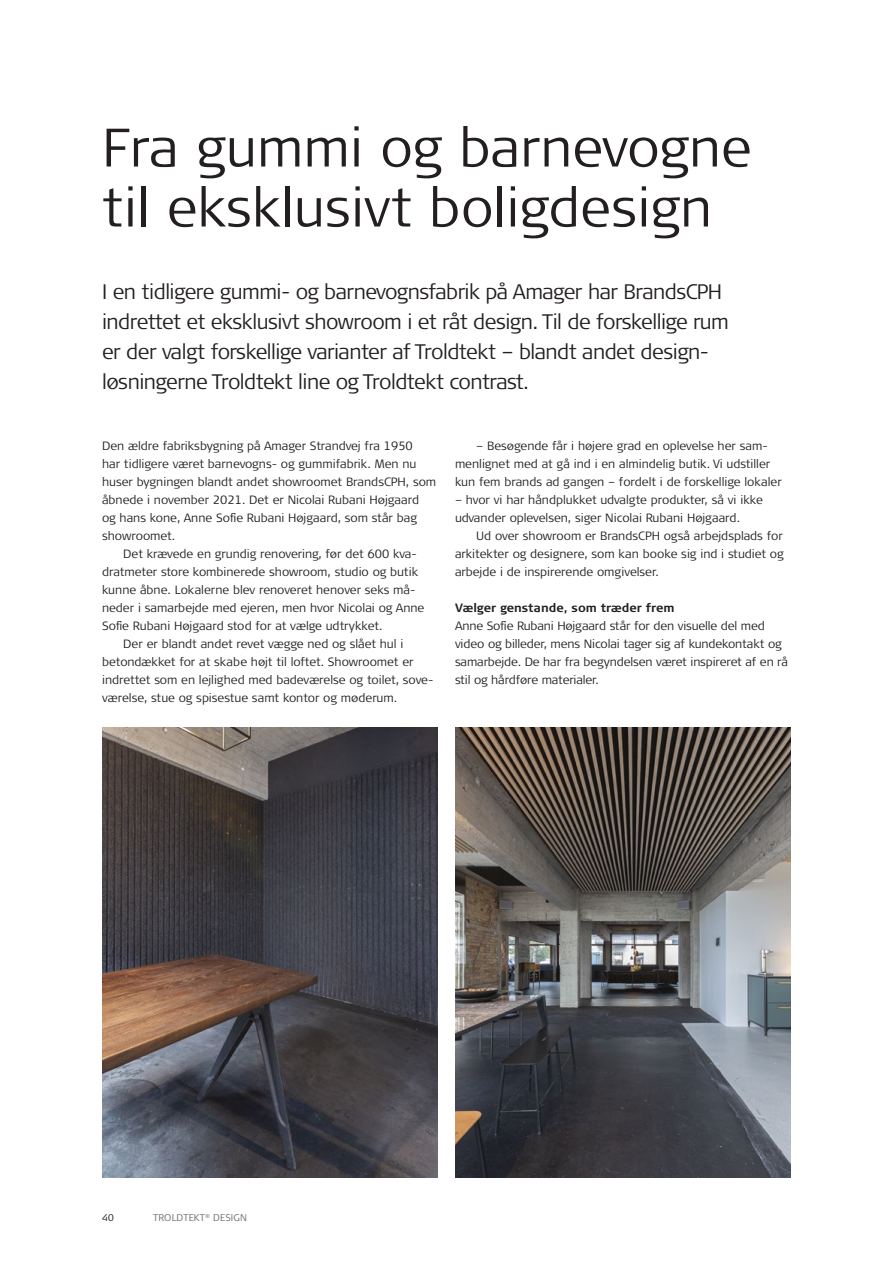
<style>
.page{position:relative;width:893px;height:1263px;background:#fff}
.page>*{position:absolute;margin:0;border:0;box-sizing:border-box;transform-origin:0 0}
.Heading{font:300 54px/60px "Signa Pro";color:#231f20}
.Ingress{font:300 21px/30px "Signa Pro";letter-spacing:-.025em;color:#231f20}
.Brødtekst_indryk{font:300 12px/18px "Signa Pro";color:#231f20}
.Brødtekst{font:300 12px/18px "Signa Pro";letter-spacing:-.01em;color:#231f20}
.Mellemtittel{font:700 12px "Signa Pro";color:#231f20}
.t1{font:300 9.75px "Signa Pro";letter-spacing:.01em;color:#6c6d70}
.t2{font:300 9.75px "Signa Pro";color:#231f20}
</style>
<div class="page">
<img style="left:455px;top:727px;width:336px;height:451px">
<img style="left:102px;top:727px;width:336px;height:451px">
<p class="Heading" style="left:102px;top:115px;width:651px">Fra gummi og barnevogne til eksklusivt boligdesign</p>
<p class="Ingress" style="left:102px;top:275px;width:622px">I en tidligere gummi- og barnevognsfabrik på Amager har BrandsCPH</p>
<p class="Ingress" style="left:102px;top:305px;width:628px">indrettet et eksklusivt showroom i et råt design. Til de forskellige rum</p>
<p class="Ingress" style="left:102px;top:335px;width:606px">er der valgt forskellige varianter af Troldtekt – blandt andet design&shy;løsningerne Troldtekt line og Troldtekt contrast.</p>
<p class="Brødtekst" style="left:102px;top:436px;width:336px">Den ældre fabriksbygning på Amager Strandvej fra 1950<br>har tidligere været barnevogns- og gummifabrik. Men nu huser bygningen blandt andet showroomet BrandsCPH, som åbnede i november 2021. Det er Nicolai Rubani Højgaard<br>og hans kone, Anne Sofie Rubani Højgaard, som står bag showroomet.</p>
<p class="Brødtekst_indryk" style="left:102px;top:544px;width:324px;text-indent:21px">Det krævede en grundig renovering, før det 600 kva&shy;dratmeter store kombinerede showroom, studio og butik kunne åbne. Lokalerne blev renoveret henover seks må&shy;neder i samarbejde med ejeren, men hvor Nicolai og Anne Sofie Rubani Højgaard stod for at vælge udtrykket.</p>
<p class="Brødtekst_indryk" style="left:102px;top:634px;width:333px;text-indent:21px">Der er blandt andet revet vægge ned og slået hul i betondækket for at skabe højt til loftet. Showroomet er indrettet som en lejlighed med badeværelse og toilet, sove&shy;værelse, stue og spisestue samt kontor og møderum.</p>
<p class="Brødtekst_indryk" style="left:455px;top:436px;width:328px;text-indent:21px">– Besøgende får i højere grad en oplevelse her sam&shy;menlignet med at gå ind i en almindelig butik. Vi udstiller kun fem brands ad gangen – fordelt i de forskellige lokaler</p>
<p class="Brødtekst_indryk" style="left:455px;top:490px;width:309px">– hvor vi har håndplukket udvalgte produkter, så vi ikke udvander oplevelsen, siger Nicolai Rubani Højgaard.</p>
<p class="Brødtekst_indryk" style="left:455px;top:526px;width:330px;text-align:justify;text-indent:21px">Ud over showroom er BrandsCPH også arbejdsplads for arkitekter og designere, som kan booke sig ind i studiet og arbejde i de inspirerende omgivelser.</p>
<p class="Mellemtittel" style="left:455px;top:600px;width:221px">Vælger genstande, som træder frem</p>
<p class="Brødtekst" style="left:455px;top:616px;width:335px">Anne Sofie Rubani Højgaard står for den visuelle del med video og billeder, mens Nicolai tager sig af kundekontakt og samarbejde. De har fra begyndelsen været inspireret af en rå stil og hårdføre materialer.</p>
<p class="t2" style="left:102px;top:1211px;width:13px">40</p>
<p class="t1" style="left:153px;top:1211px;width:95px">TROLDTEKT<sup>®</sup> DESIGN</p>
</div>
